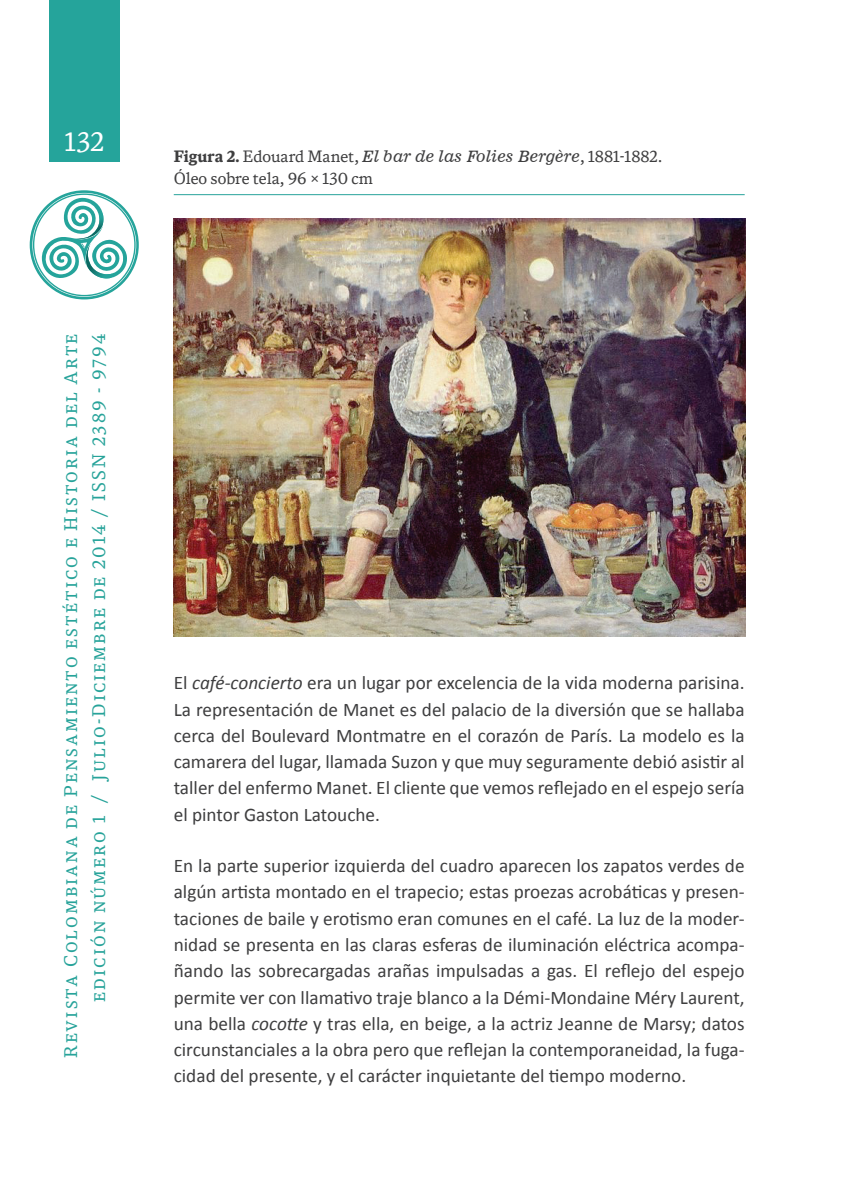
<style>
.page{position:relative;width:844px;height:1191px;background:#fff}
.page>*{position:absolute;margin:0;border:0;box-sizing:border-box;transform-origin:0 0}
.t1{font:26.25px "DB News";color:#fff}
.t2{font:19.25px/26.2px "Calibri";color:#3e3e3f;text-align:justify}
.t3{font:17.5px/28px "DB News SC";letter-spacing:.12em;color:#27a39a;text-align:right}
.t4{font:15.75px/22.8px "DB News";color:#3e3e3f}
.s1{font-weight:700}
.s2{font-family:"News 701 BT Italic A"}
.s3{font-style:italic}
</style>
<div class="page">
<div style="left:49px;top:0;width:71px;height:161px;background:#25a49b"></div>
<svg style="left:30px;top:190px;width:108px;height:109px"></svg>
<hr style="left:174px;top:194px;width:570px;height:1px;background:#27a39a">
<img style="left:174px;top:218px;width:571px;height:419px">
<h1 class="t1" style="left:65px;top:125px;width:41px">132</h1>
<p class="t3" style="left:56px;top:1058px;width:726px;rotate:-90deg">Revista Colombiana de Pensamiento estético e Historia del Arte edición número 1 / Julio-Diciembre de 2014 / ISSN 2389 - 9794</p>
<p class="t4" style="left:174px;top:144px;width:490px"><span class="s1">Figura 2.</span> Edouard Manet, <span class="s2">El bar de las Folies Bergère</span>, 1881-1882.<br>Óleo sobre tela, 96 × 130 cm</p>
<p class="t2" style="left:174px;top:670px;width:572px">El <span class="s3">café-concierto</span> era un lugar por excelencia de la vida moderna parisina.<br>La representación de Manet es del palacio de la diversión que se hallaba cerca del Boulevard Montmatre en el corazón de París. La modelo es la camarera del lugar, llamada Suzon y que muy seguramente debió asistir al taller del enfermo Manet. El cliente que vemos reflejado en el espejo sería el pintor Gaston Latouche.</p>
<p class="t2" style="left:174px;top:852px;width:572px">En la parte superior izquierda del cuadro aparecen los zapatos verdes de algún artista montado en el trapecio; estas proezas acrobáticas y presen&shy;taciones de baile y erotismo eran comunes en el café. La luz de la moder&shy;nidad se presenta en las claras esferas de iluminación eléctrica acompa&shy;ñando las sobrecargadas arañas impulsadas a gas. El reflejo del espejo permite ver con llamativo traje blanco a la Démi-Mondaine Méry Laurent, una bella <span class="s3">cocotte</span> y tras ella, en beige, a la actriz Jeanne de Marsy; datos circunstanciales a la obra pero que reflejan la contemporaneidad, la fuga&shy;cidad del presente, y el carácter inquietante del tiempo moderno.</p>
</div>
